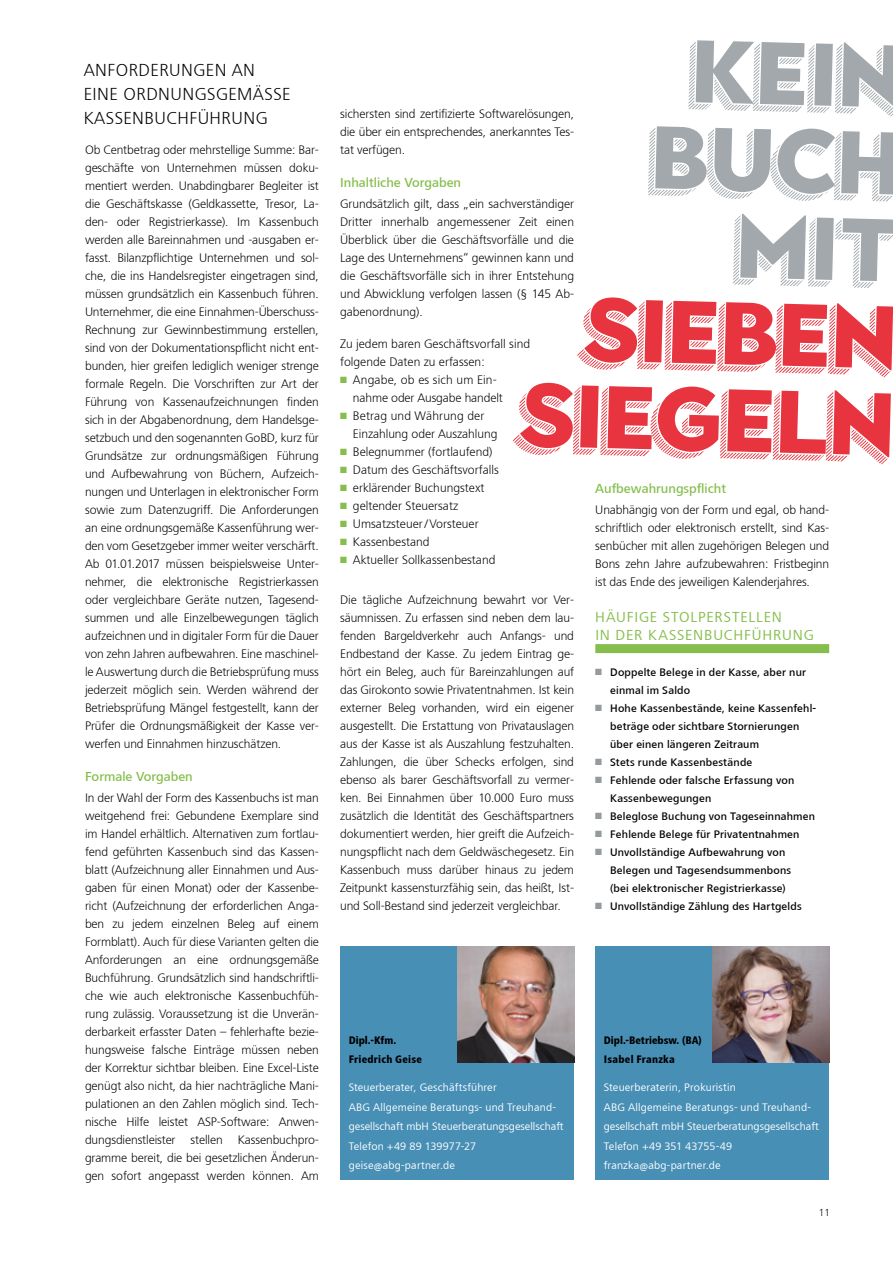
<style>
.page{position:relative;width:893px;height:1263px;background:#fff}
.page>*{position:absolute;margin:0;border:0;box-sizing:border-box;transform-origin:0 0}
.t1{font:88.5px/86.7px "Town 31 Dim Black L";color:#e7343f;text-align:right}
.t2{font:88.5px/87.2px "Town 31 Dim Black L";color:#a2a8ac;text-align:right}
.t3{font:300 18px/24px "Lino Frutiger Next";letter-spacing:.025em;color:#000}
.t4{font:15px/18px "Lino Frutiger Next";letter-spacing:.06em;color:#85be4c}
.t5{font:500 13.5px "Lino Frutiger Next";color:#85be4c}
.t6{font:300 12.75px/18px "Lino Frutiger Next";letter-spacing:-.01em;color:#000;text-align:justify}
.t7{font:500 11.25px/18px "Lino Frutiger Next";letter-spacing:.015em;color:#000}
.t8{font:11.25px/19.5px "Lino Frutiger Next";letter-spacing:.01em;color:#fff}
.t9{font:800 condensed 11.25px/18.8px "Lino Frutiger Next";color:#000}
.t10{font:300 10.5px "Lino Frutiger Next";color:#000}
.s1{color:#85be4c}
.s2{color:#939b9f}
</style>
<div class="page">
<div style="left:340px;top:946px;width:234px;height:234px;background:#488fb6"></div>
<img style="left:457px;top:946px;width:117px;height:117px">
<div style="left:595px;top:946px;width:234px;height:234px;background:#488fb6"></div>
<img style="left:712px;top:946px;width:117px;height:117px">
<div style="left:595px;top:644px;width:234px;height:9px;background:#85be4c"></div>
<h2 class="t3" style="left:84px;top:58px;width:208px">Anforderungen an<br>ei ne ordnungsgemäSSe<br>Kassenbuchfüh</h2>
<h2 class="t3" style="left:222px;top:106px;width:48px">rung</h2>
<p class="t6" style="left:85px;top:141px;width:235px">Ob Centbetrag oder mehrstellige Summe: Bar&shy;geschäfte von U nternehmen müssen doku&shy;mentiert werden. U nabdingbarer Begleiter ist die Geschäftskasse (Geldkassette, Tresor, La&shy;den- oder Registrierkasse). Im Kassenbuch werden alle Bareinnahmen und -ausgaben er&shy;fasst. Bilanzpflichtige Unternehmen und sol&shy;che, die ins Handelsregister eingetragen sind, müssen grundsätzlich ein Kassenbuch führen.<br>U nternehmer, die eine Einnahmen-Überschuss-Rechnung zur Gewinnbestimmung erstellen, sind von der Dokumentationspflicht nicht ent&shy;bunden, hier greifen lediglich weniger strenge formale Regeln. Die Vorschriften zur Art der Führung von Kassenaufzeichnungen finden sich in der Abgabenordnung, dem Handelsge&shy;setzbuch und den sogenannten GoBD, kurz für Grundsätze zur ordnungsmäßigen Führung und Aufbewahrung von Büchern, Aufzeich&shy;nungen und U nterlagen in elektronischer Form sowie zum Datenzugriff. Die Anforderungen an eine ordnungsgemäße Kassenführung wer&shy;den vom Gesetzgeber immer weiter verschärft.<br>Ab 01.01.2017 müssen beispielsweise U nter&shy;nehmer, die elektronische Registrierkassen oder vergleichbare Geräte nutzen, Tagesend&shy;summen und alle Einzelbewegungen täglich aufzeichnen und in digitaler Form für die Dauer von zehn Jahren aufbewahren. Eine maschinel&shy;le Auswertung durch die Betriebsprüfung muss jederzeit möglich sein. Werden während der Betriebsprüfung Mängel festgestellt, kann der Prüfer die Ordnungsmäßigkeit der Kasse ver&shy;werfen und Einnahmen hinzuschätzen.</p>
<p class="t5" style="left:85px;top:769px;width:109px">Formale Vorgaben</p>
<p class="t6" style="left:85px;top:789px;width:235px">In der Wahl der Form des Kassenbuchs ist man weitgehend frei: Gebundene Exemplare sind im Handel erhältlich. Alternativen zum fortlau&shy;fend geführten Kassenbuch sind das Kassen&shy;blatt (Aufzeichnung aller Einnahmen und Aus&shy;gaben für einen Monat) oder der Kassenbe&shy;richt (Aufzeichnung der erforderlichen Anga&shy;ben zu jedem einzelnen Beleg auf einem Formblatt). Auch für diese Varianten gelten die Anforderungen an eine ordnungsgemäße Buchführung. Grundsätzlich sind handschriftli&shy;che wie auch elektronische Kassenbuchfüh&shy;rung zulässig. Voraussetzung ist die U nverän&shy;derbarkeit erfasster Daten – fehlerhafte bezie&shy;hungsweise falsche Einträge müssen neben der Korrektur sichtbar bleiben. Eine Excel-Liste genügt also nicht, da hier nachträgliche Mani&shy;pulationen an den Zahlen möglich sind. Tech&shy;nische Hilfe leistet AS P-Software: Anwen&shy;dungsdienstleister stellen Kassenbuchpro&shy;gramme bereit, die bei gesetzlichen Änderun&shy;gen sofort angepasst werden können. Am</p>
<h1 class="t2" style="left:653px;top:33px;width:253px;rotate:1deg">Kein<br>Buch mit</h1>
<h1 class="t1" style="left:520px;top:291px;width:379px;rotate:1deg">sieben<br>Siegeln</h1>
<p class="t6" style="left:340px;top:105px;width:235px">sichersten sind zertifizierte Softwarelösungen, die über ein entsprechendes, anerkanntes Tes&shy;tat verfügen.</p>
<p class="t5" style="left:340px;top:175px;width:122px">Inhaltliche Vorgaben</p>
<p class="t6" style="left:340px;top:195px;width:235px">Grundsätzlich gilt, dass „ein sachverständiger Dritter innerhalb angemessener Zeit einen Überblick über die Geschäftsvorfälle und die Lage des U nternehmens“ gewinnen kann und die Geschäftsvorfälle sich in ihrer Entstehung und Abwicklung verfolgen lassen (§ 145 Ab&shy;gabenordnung).</p>
<p class="t6" style="left:340px;top:334px;width:191px">Zu jedem baren Geschäftsvorfall sind folgende Daten zu erfassen:</p>
<p class="t6" style="left:353px;top:370px;width:152px;text-indent:-13px"><span class="s1">■</span> Angabe, ob es sich um Ein&shy;nahme oder Ausgabe handelt</p>
<p class="t6" style="left:340px;top:406px;width:159px"><span class="s1">■</span> Betrag und Währung der<br>Einzahlung oder Auszahlung</p>
<p class="t6" style="left:340px;top:442px;width:154px"><span class="s1">■</span> Belegnummer (fortlaufend)</p>
<p class="t6" style="left:340px;top:460px;width:160px"><span class="s1">■</span> Datum des Geschäftsvorfalls</p>
<p class="t6" style="left:340px;top:478px;width:146px"><span class="s1">■</span> erklärender Buchungstext</p>
<p class="t6" style="left:340px;top:496px;width:120px"><span class="s1">■</span> geltender Steuersatz</p>
<p class="t6" style="left:340px;top:514px;width:140px"><span class="s1">■</span> U msatzsteuer/ Vorsteuer</p>
<p class="t6" style="left:340px;top:532px;width:91px"><span class="s1">■</span> Kassenbestand</p>
<p class="t6" style="left:340px;top:550px;width:157px"><span class="s1">■</span> Aktueller Sollkassenbestand</p>
<p class="t5" style="left:595px;top:481px;width:132px">Aufbewahrungspflicht</p>
<p class="t6" style="left:595px;top:501px;width:235px">U nabhängig von der Form und egal, ob hand&shy;schriftlich oder elektronisch erstellt, sind Kas&shy;senbücher mit allen zugehörigen Belegen und Bons zehn Jahre aufzubewahren: Fristbeginn ist das Ende des jeweiligen Kalenderjahres.</p>
<p class="t6" style="left:340px;top:591px;width:235px">Die tägliche Aufzeichnung bewahrt vor Ver&shy;säumnissen. Zu erfassen sind neben dem lau&shy;fenden Bargeldverkehr auch Anfangs- und Endbestand der Kasse. Zu jedem Eintrag ge&shy;hört ein Beleg, auch für Bareinzahlungen auf das Girokonto sowie Privatentnahmen. Ist kein externer Beleg vorhanden, wird ein eigener ausgestellt. Die Erstattung von Privatauslagen aus der Kasse ist als Auszahlung festzuhalten.<br>Zahlungen, die über Schecks erfolgen, sind ebenso als barer Geschäftsvorfall zu vermer&shy;ken. Bei Einnahmen über 10.000 Euro muss zusätzlich die Identität des Geschäftspartners dokumentiert werden, hier greift die Aufzeich&shy;nungspflicht nach dem Geldwäschegesetz. Ein Kassenbuch muss darüber hinaus zu jedem Zeitpunkt kassensturzfähig sein, das heißt, Ist&shy;und Soll-Bestand sind jederzeit vergleichbar.</p>
<p class="t4" style="left:595px;top:608px;width:188px">Häufige Stolperstellen in der Kass</p>
<p class="t4" style="left:685px;top:626px;width:130px">enbuchführung</p>
<p class="t7" style="left:610px;top:663px;width:197px;text-indent:-15px"><span class="s2">■</span> Doppelte Belege in der Kasse, aber nur einmal im Saldo</p>
<p class="t7" style="left:610px;top:699px;width:208px;text-indent:-15px"><span class="s2">■</span> Hohe Kassenbestände, keine Kassenfehl&shy;beträge oder sichtbare Stornierungen über einen längeren Zeitraum</p>
<p class="t7" style="left:595px;top:753px;width:158px"><span class="s2">■</span> Stets runde Kassenbestände</p>
<p class="t7" style="left:610px;top:771px;width:186px;text-indent:-15px"><span class="s2">■</span> Fehlende oder falsche Erfassung von<br>Kassenbewegungen</p>
<p class="t7" style="left:595px;top:807px;width:221px"><span class="s2">■</span> Beleglose Buchung von Tageseinnahmen</p>
<p class="t7" style="left:595px;top:825px;width:206px"><span class="s2">■</span> Fehlende Belege für Privatentnahmen</p>
<p class="t7" style="left:610px;top:843px;width:183px;text-indent:-15px"><span class="s2">■</span> Unvollständige Aufbewahrung von<br>Belegen und Tagesendsummenbons (bei elektronischer Registrierkasse)</p>
<p class="t7" style="left:595px;top:897px;width:208px"><span class="s2">■</span> Unvollständige Zählung des Hartgelds</p>
<p class="t9" style="left:349px;top:1031px;width:75px">Dipl.-Kfm.<br>Friedrich Geise</p>
<p class="t8" style="left:349px;top:1078px;width:216px">Steuerberater, Geschäftsführer<br>ABG Allgemeine Beratungs- und Treuhand&shy;gesellschaft mbH Steuerberatungsgesellschaft Telefon +49 89 139977-27 geise@abg-partner.de</p>
<p class="t9" style="left:604px;top:1031px;width:99px">Dipl.-Betriebsw. (BA)<br>Isabel Franzka</p>
<p class="t8" style="left:604px;top:1078px;width:216px">Steuerberaterin, Prokuristin<br>ABG Allgemeine Beratungs- und Treuhand&shy;gesellschaft mbH Steuerberatungsgesellschaft Telefon +49 351 43755-49 franzka@abg-partner.de</p>
<p class="t10" style="left:819px;top:1206px;width:13px">11</p>
</div>
